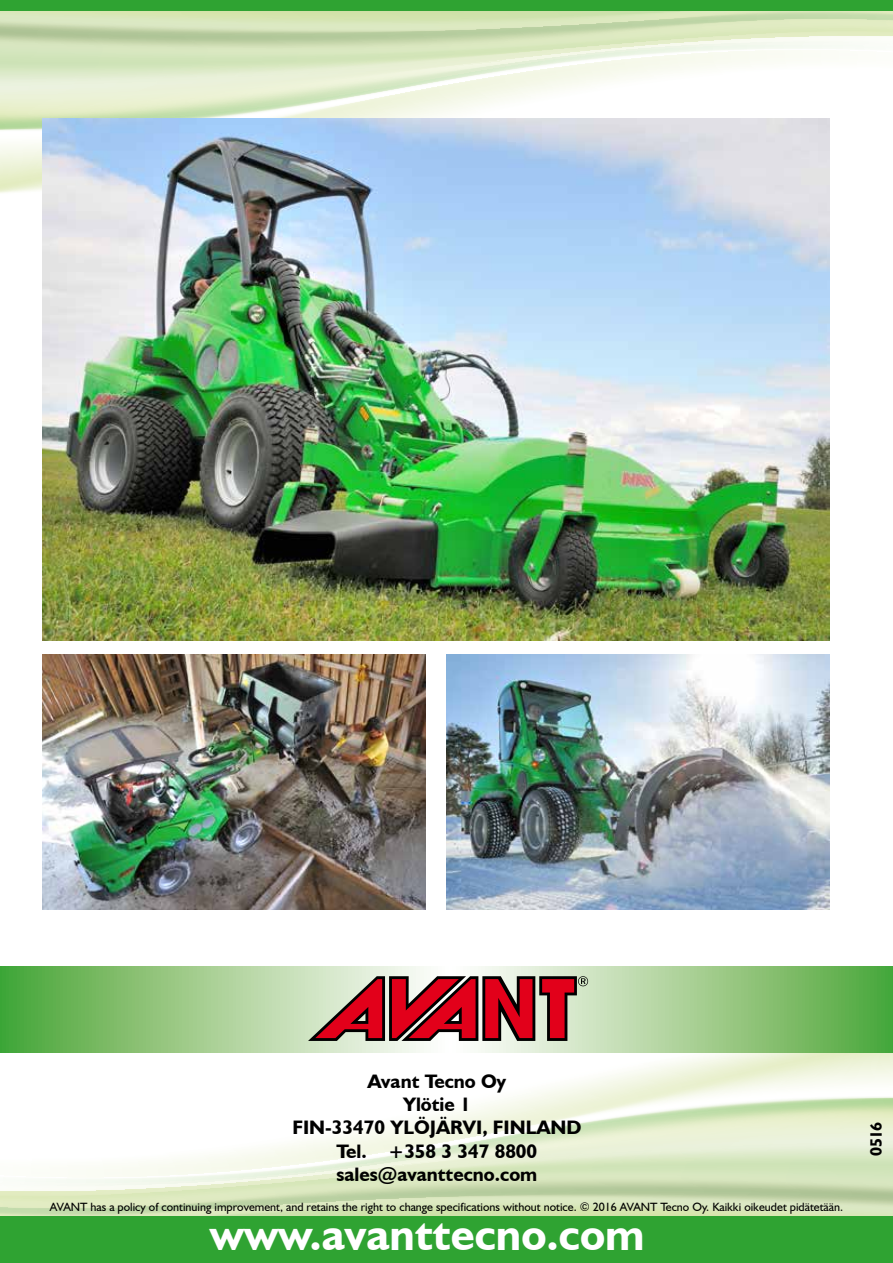
<style>
.page{position:relative;width:893px;height:1263px;background:#fff}
.page>*{position:absolute;margin:0;border:0;box-sizing:border-box;transform-origin:0 0}
.t1{font:700 45px "Humanist 521 BT";color:#fff}
.t2{font:700 19.5px/23.4px "Humanist 521 BT";color:#000;text-align:center}
.t3{font:700 16.5px "Humanist 521 BT";color:#000}
.t4{font:12px "Humanist 521 BT";color:#000}
</style>
<div class="page">
<svg style="left:0;top:1052px;width:893px;height:164px"></svg>
<svg style="left:0;top:11px;width:893px;height:188px"></svg>
<div style="left:0;top:1216px;width:893px;height:47px;background:#2fa332"></div>
<div style="left:0;top:0;width:893px;height:11px;background:#2fa332"></div>
<svg style="left:0;top:966px;width:893px;height:86px;background:#98c987"></svg>
<img style="left:43px;top:655px;width:382px;height:254px">
<img style="left:43px;top:118px;width:786px;height:522px">
<img style="left:446px;top:655px;width:383px;height:254px">
<svg style="left:308px;top:976px;width:280px;height:65px;background:#b05054"></svg>
<h2 class="t2" style="left:292px;top:1069px;width:291px">Avant Tecno Oy<br>Ylötie 1<br>FIN-33470 YLÖJÄRVI, FINLAND<br>Tel. +358 3 347 8800 sales@avanttecno.com</h2>
<h1 class="t1" style="left:210px;top:1207px;width:436px">www.avanttecno.com</h1>
<p class="t4" style="left:50px;top:1199px;width:794px">AVANT has a policy of continuing improvement, and retains the right to change specifications without notice. © 2016 AVANT Tecno Oy. Kaikki oikeudet pidätetään.</p>
<h3 class="t3" style="left:866px;top:1156px;width:36px;rotate:-90deg">0516</h3>
</div>
